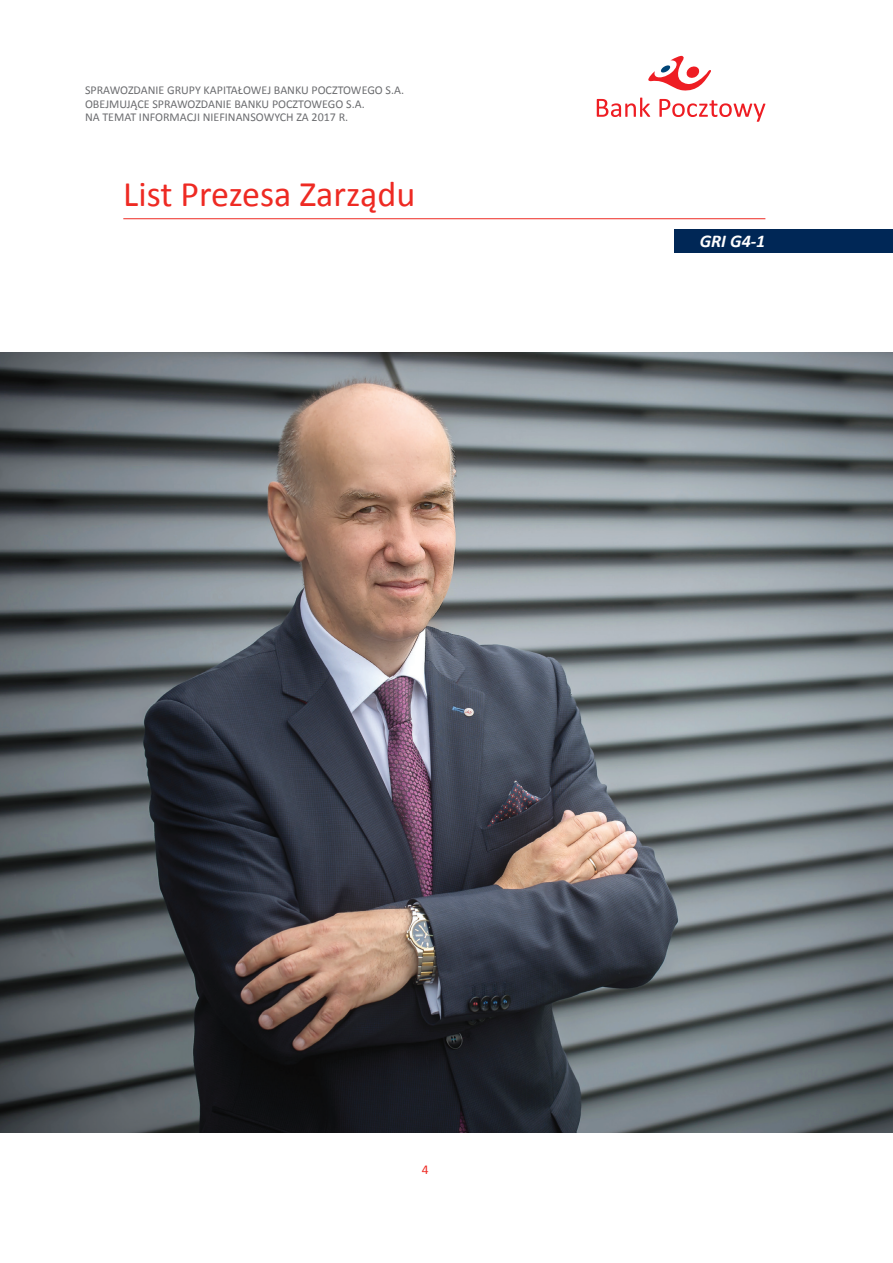
<style>
.page{position:relative;width:893px;height:1263px;background:#fff}
.page>*{position:absolute;margin:0;border:0;box-sizing:border-box;transform-origin:0 0}
.segment_tesci{font:36px "Calibri";color:#ee2a23}
.gri{font:italic 700 18px "Calibri";color:#fff}
.t1{font:13.5px "Calibri";color:#ee2a23}
.t2{font:12px/13.5px "Calibri";color:#6c6d70}
</style>
<div class="page">
<svg style="left:597px;top:98px;width:168px;height:24px"></svg>
<svg style="left:648px;top:56px;width:63px;height:35px"></svg>
<div style="left:674px;top:230px;width:219px;height:23px;background:#002756"></div>
<hr style="left:123px;top:218px;width:642px;height:1px;background:#ee2a23">
<img style="left:0;top:353px;width:893px;height:779px">
<p class="t2" style="left:85px;top:83px;width:321px">SPRAWOZDANIE GRUPY KAPITAŁOWEJ BANKU POCZTOWEGO S.A.<br>OBEJMUJĄCE SPRAWOZDANIE BANKU POCZTOWEGO S.A.<br>NA TEMAT INFORMACJI NIEFINANSOWYCH ZA 2017 R.</p>
<p class="segment_tesci" style="left:123px;top:171px;width:294px">List Prezesa Zarządu</p>
<p class="gri" style="left:700px;top:230px;width:67px">GRI G4-1</p>
<p class="t1" style="left:422px;top:1161px;width:8px">4</p>
</div>
